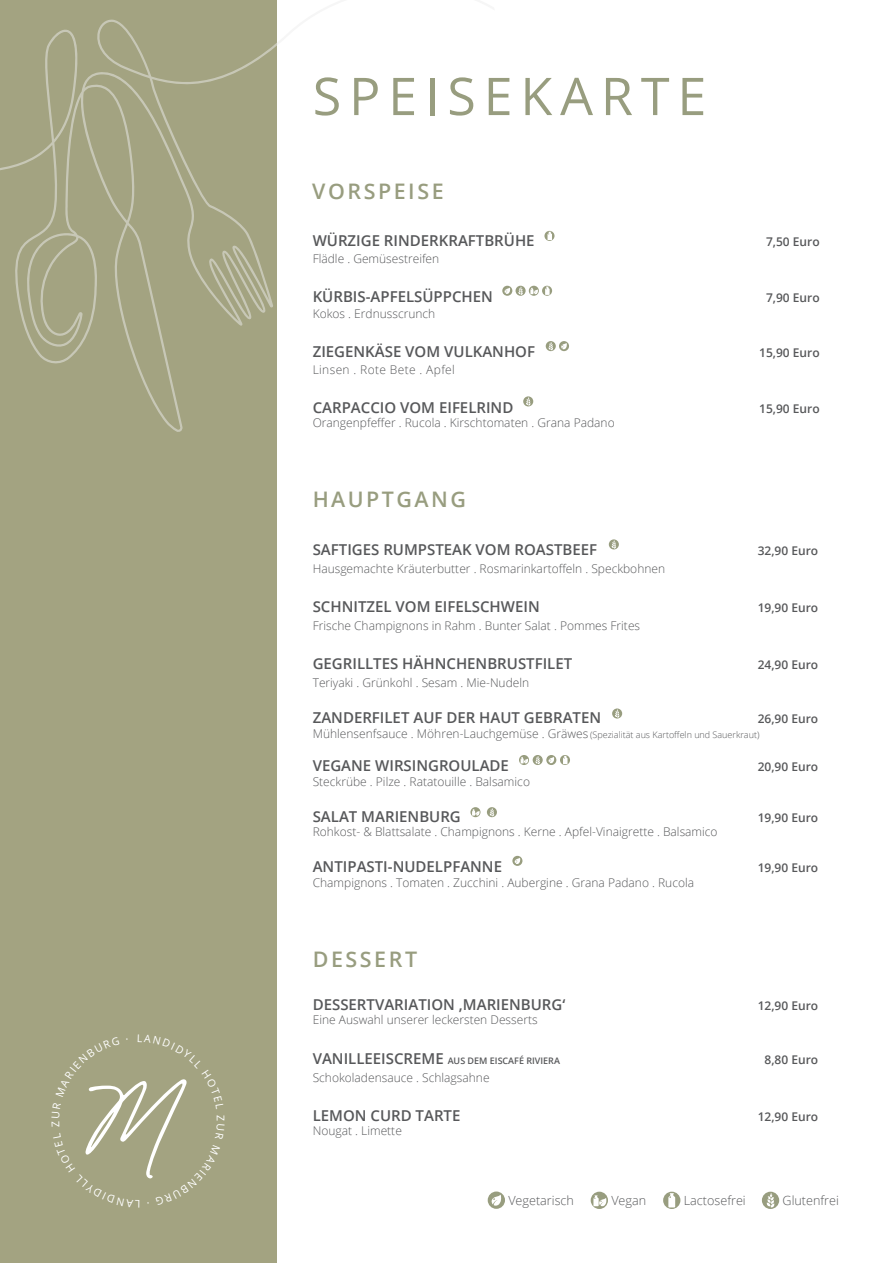
<style>
.page{position:relative;width:893px;height:1263px;background:#fff}
.page>*{position:absolute;margin:0;border:0;box-sizing:border-box;transform-origin:0 0}
.t1{font:117.3px "Golden Hopes PERSONALUSEONLY";color:#fff}
.t2{font:52.05px "Open Sans";letter-spacing:.15em;color:#989d7f}
.t3{font:600 21.45px "Open Sans";letter-spacing:.12em;color:#989d7f}
.t4{font:600 15px "Open Sans";color:#57585a}
.t5{font:300 12.6px "Open Sans";color:#57585a}
.t6{font:300 12px "Open Sans";color:#57585a}
.t7{font:600 12px "Open Sans";color:#57585a}
.t8{font:300 12px "Open Sans";letter-spacing:.03em;color:#57585a}
.t9{font:600 9px "Open Sans";color:#57585a}
.s1{font-size:9px}
.s2{font-size:15px}
</style>
<div class="page">
<div style="left:0;top:0;width:276px;height:1263px;background:#a3a381"></div>
<svg style="left:0;top:0;width:556px;height:432px"></svg>
<svg style="left:609px;top:539px;width:10px;height:10px"></svg>
<svg style="left:612px;top:540px;width:4px;height:8px"></svg>
<svg style="left:612px;top:708px;width:10px;height:10px"></svg>
<svg style="left:615px;top:709px;width:4px;height:9px"></svg>
<svg style="left:519px;top:755px;width:10px;height:10px"></svg>
<svg style="left:521px;top:757px;width:7px;height:6px"></svg>
<svg style="left:470px;top:807px;width:10px;height:10px"></svg>
<svg style="left:472px;top:809px;width:8px;height:7px"></svg>
<svg style="left:487px;top:807px;width:10px;height:10px"></svg>
<svg style="left:490px;top:808px;width:4px;height:8px"></svg>
<svg style="left:512px;top:856px;width:10px;height:10px"></svg>
<svg style="left:514px;top:858px;width:6px;height:6px"></svg>
<svg style="left:488px;top:1191px;width:17px;height:18px"></svg>
<svg style="left:491px;top:1195px;width:10px;height:10px"></svg>
<svg style="left:591px;top:1192px;width:17px;height:17px"></svg>
<svg style="left:593px;top:1195px;width:13px;height:11px"></svg>
<svg style="left:663px;top:1192px;width:17px;height:17px"></svg>
<svg style="left:668px;top:1193px;width:7px;height:14px"></svg>
<div style="left:762px;top:1192px;width:17px;height:17px;background:#989d7f;border-radius:50%"></div>
<svg style="left:767px;top:1193px;width:7px;height:14px"></svg>
<svg style="left:516px;top:286px;width:10px;height:10px"></svg>
<svg style="left:518px;top:287px;width:5px;height:8px"></svg>
<svg style="left:529px;top:286px;width:10px;height:10px"></svg>
<svg style="left:530px;top:288px;width:8px;height:6px"></svg>
<svg style="left:542px;top:286px;width:10px;height:10px"></svg>
<svg style="left:545px;top:287px;width:5px;height:8px"></svg>
<svg style="left:546px;top:341px;width:10px;height:10px"></svg>
<svg style="left:548px;top:342px;width:5px;height:8px"></svg>
<svg style="left:523px;top:396px;width:10px;height:10px"></svg>
<svg style="left:526px;top:397px;width:4px;height:8px"></svg>
<svg style="left:544px;top:231px;width:10px;height:10px"></svg>
<svg style="left:547px;top:232px;width:5px;height:8px"></svg>
<svg style="left:502px;top:286px;width:10px;height:10px"></svg>
<svg style="left:504px;top:288px;width:6px;height:6px"></svg>
<svg style="left:559px;top:341px;width:10px;height:10px"></svg>
<svg style="left:561px;top:343px;width:6px;height:6px"></svg>
<svg style="left:533px;top:755px;width:10px;height:10px"></svg>
<svg style="left:535px;top:756px;width:5px;height:8px"></svg>
<svg style="left:546px;top:755px;width:10px;height:10px"></svg>
<svg style="left:548px;top:757px;width:6px;height:6px"></svg>
<svg style="left:560px;top:755px;width:10px;height:10px"></svg>
<svg style="left:563px;top:756px;width:4px;height:8px"></svg>
<p class="t1" style="left:85px;top:1038px;width:97px">M</p>
<p class="t2" style="left:313px;top:61px;width:395px">SPEISEKARTE</p>
<p class="t3" style="left:312px;top:177px;width:133px">VORSPEISE</p>
<p class="t4" style="left:313px;top:231px;width:223px">WÜRZIGE RINDERKRAFTBRÜHE</p>
<p class="t7" style="left:766px;top:234px;width:55px">7,50 Euro</p>
<p class="t6" style="left:313px;top:250px;width:128px">Flädle . Gemüsestreifen</p>
<p class="t4" style="left:313px;top:286px;width:182px">KÜRBIS-APFELSÜPPCHEN</p>
<p class="t7" style="left:766px;top:289px;width:55px">7,90 Euro</p>
<p class="t6" style="left:313px;top:305px;width:124px">Kokos . Erdnusscrunch</p>
<p class="t4" style="left:313px;top:342px;width:224px">ZIEGENKÄSE VOM VULKANHOF</p>
<p class="t7" style="left:759px;top:345px;width:62px">15,90 Euro</p>
<p class="t8" style="left:313px;top:361px;width:144px">Linsen . Rote Bete . Apfel</p>
<p class="t4" style="left:313px;top:397px;width:202px">CARPACCIO VOM EIFELRIND</p>
<p class="t7" style="left:759px;top:400px;width:62px">15,90 Euro</p>
<p class="t6" style="left:313px;top:415px;width:303px">Orangenpfeffer . Rucola . Kirschtomaten . Grana Padano</p>
<p class="t3" style="left:313px;top:485px;width:155px">HAUPTGANG</p>
<p class="t4" style="left:313px;top:539px;width:286px">SAFTIGES RUMPSTEAK VOM ROASTBEEF</p>
<p class="t7" style="left:758px;top:542px;width:62px">32,90 Euro</p>
<p class="t6" style="left:313px;top:560px;width:354px">Hausgemachte Kräuterbutter . Rosmarinkartoffeln . Speckbohnen</p>
<p class="t4" style="left:313px;top:596px;width:229px">SCHNITZEL VOM EIFELSCHWEIN</p>
<p class="t7" style="left:758px;top:599px;width:62px">19,90 Euro</p>
<p class="t6" style="left:313px;top:617px;width:329px">Frische Champignons in Rahm . Bunter Salat . Pommes Frites</p>
<p class="t4" style="left:313px;top:654px;width:261px">GEGRILLTES HÄHNCHENBRUSTFILET</p>
<p class="t7" style="left:758px;top:657px;width:62px">24,90 Euro</p>
<p class="t6" style="left:313px;top:675px;width:218px">Teriyaki . Grünkohl . Sesam . Mie-Nudeln</p>
<p class="t4" style="left:313px;top:708px;width:290px">ZANDERFILET AUF DER HAUT GEBRATEN</p>
<p class="t7" style="left:758px;top:711px;width:62px">26,90 Euro</p>
<p class="t6" style="left:313px;top:726px;width:448px">Mühlensenfsauce . Möhren-Lauchgemüse . Gräwes <span class="s1">(Spezialität aus Kartoffeln und Sauerkraut)</span></p>
<p class="t4" style="left:313px;top:756px;width:198px">VEGANE WIRSINGROULADE</p>
<p class="t7" style="left:758px;top:759px;width:62px">20,90 Euro</p>
<p class="t6" style="left:313px;top:773px;width:219px">Steckrübe . Pilze . Ratatouille . Balsamico</p>
<p class="t4" style="left:313px;top:806px;width:150px">SALAT MARIENBURG</p>
<p class="t7" style="left:758px;top:809px;width:62px">19,90 Euro</p>
<p class="t6" style="left:313px;top:824px;width:406px">Rohkost- &amp; Blattsalate . Champignons . Kerne . Apfel-Vinaigrette . Balsamico</p>
<p class="t4" style="left:313px;top:856px;width:191px">ANTIPASTI-NUDELPFANNE</p>
<p class="t7" style="left:758px;top:860px;width:62px">19,90 Euro</p>
<p class="t6" style="left:313px;top:874px;width:383px">Champignons . Tomaten . Zucchini . Aubergine . Grana Padano . Rucola</p>
<p class="t3" style="left:313px;top:944px;width:106px">DESSERT</p>
<p class="t4" style="left:313px;top:994px;width:254px">DESSERTVARIATION ‚MARIENBURG‘</p>
<p class="t7" style="left:758px;top:997px;width:62px">12,90 Euro</p>
<p class="t6" style="left:313px;top:1012px;width:226px">Eine Auswahl unserer leckersten Desserts</p>
<p class="t9" style="left:313px;top:1054px;width:249px"><span class="s2">VANILLEEISCREME</span> AUS DEM EISCAFÉ RIVIERA</p>
<p class="t7" style="left:764px;top:1051px;width:55px">8,80 Euro</p>
<p class="t6" style="left:313px;top:1069px;width:178px">Schokoladensauce . Schlagsahne</p>
<p class="t4" style="left:313px;top:1105px;width:149px">LEMON CURD TARTE</p>
<p class="t7" style="left:758px;top:1108px;width:62px">12,90 Euro</p>
<p class="t6" style="left:313px;top:1123px;width:91px">Nougat . Limette</p>
<p class="t5" style="left:508px;top:1192px;width:67px">Vegetarisch</p>
<p class="t5" style="left:611px;top:1191px;width:36px">Vegan</p>
<p class="t5" style="left:684px;top:1192px;width:63px">Lactosefrei</p>
<p class="t5" style="left:782px;top:1191px;width:58px">Glutenfrei</p>
</div>
